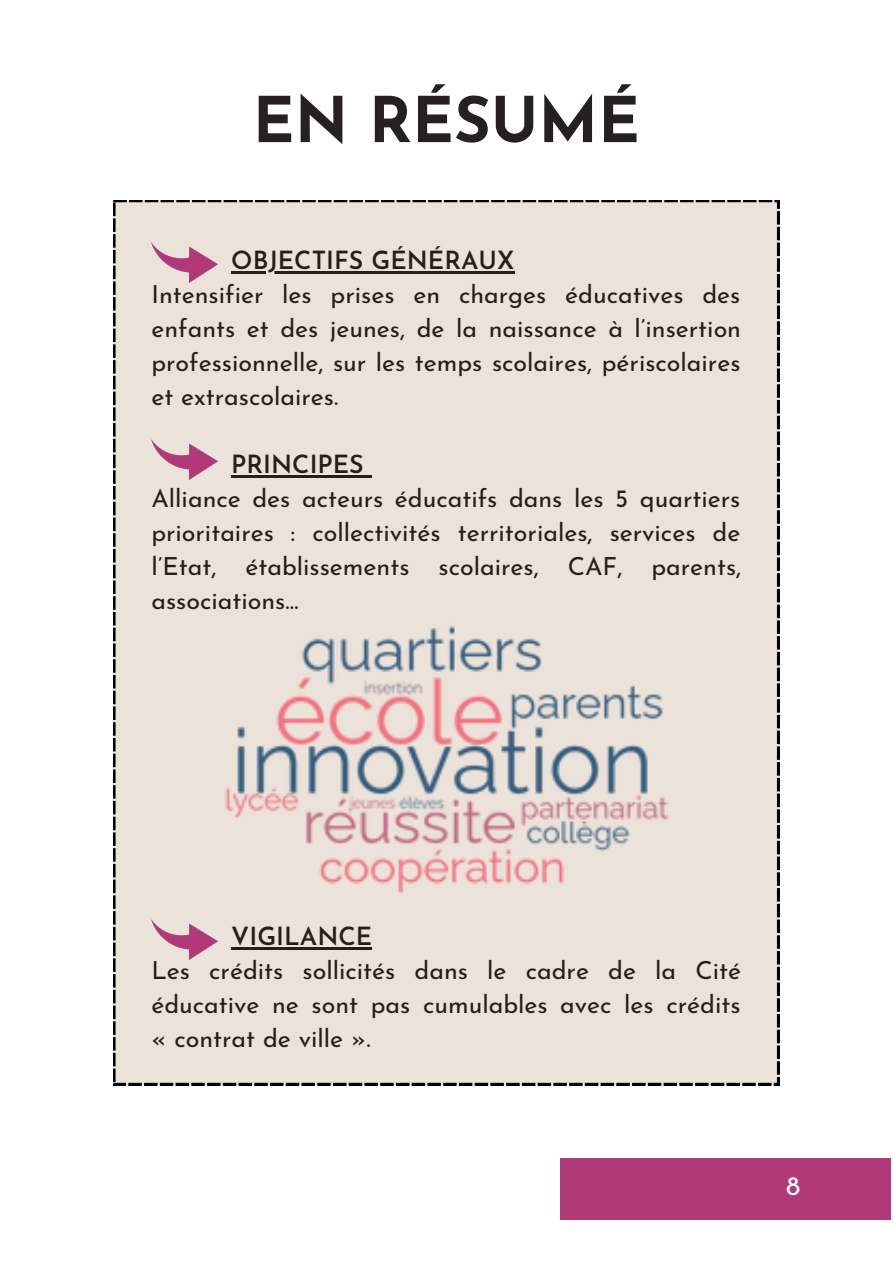
<style>
.page{position:relative;width:893px;height:1264px;background:#fff}
.page>*{position:absolute;margin:0;border:0;box-sizing:border-box;transform-origin:0 0}
.t1{font:700 63px "Josefin Sans";color:#252122}
.t2{font:27px "Josefin Sans";color:#fff}
.t3{font:24.9px/33.9px "Josefin Sans";color:#271e16;text-align:justify}
.t4{font:600 24.9px "Josefin Sans";color:#271e16}
</style>
<div class="page">
<div style="left:560px;top:1158px;width:331px;height:61px;background:#b23979"></div>
<div style="left:113px;top:200px;width:666px;height:885px;background:#ebe2da"></div>
<hr style="left:231px;top:271px;width:283px;height:3px;background:#271e16">
<hr style="left:231px;top:475px;width:133px;height:2px;background:#271e16">
<svg style="left:364px;top:475px;width:8px;height:2px"></svg>
<hr style="left:231px;top:947px;width:141px;height:2px;background:#271e16">
<img style="left:151px;top:243px;width:67px;height:39px">
<img style="left:151px;top:440px;width:67px;height:39px">
<img style="left:151px;top:920px;width:67px;height:39px">
<img style="left:218px;top:610px;width:468px;height:295px">
<h1 class="t1" style="left:253px;top:95px;width:389px">EN RÉSUMÉ</h1>
<p class="t4" style="left:231px;top:250px;width:284px">OBJECTIFS GÉNÉRAUX</p>
<p class="t3" style="left:151px;top:280px;width:591px">Intensifier les prises en charges éducatives des enfants et des jeunes, de la naissance à l’insertion professionnelle, sur les temps scolaires, périscolaires et extrascolaires.</p>
<p class="t4" style="left:231px;top:454px;width:134px">PRINCIPES</p>
<p class="t3" style="left:151px;top:483px;width:591px">Alliance des acteurs éducatifs dans les 5 quartiers prioritaires : collectivités territoriales, services de l’Etat, établissements scolaires, CAF, parents, associations…</p>
<p class="t4" style="left:231px;top:926px;width:142px">VIGILANCE</p>
<p class="t3" style="left:151px;top:955px;width:591px">Les crédits sollicités dans le cadre de la Cité éducative ne sont pas cumulables avec les crédits « contrat de ville ».</p>
<p class="t2" style="left:786px;top:1174px;width:16px">8</p>
</div>
